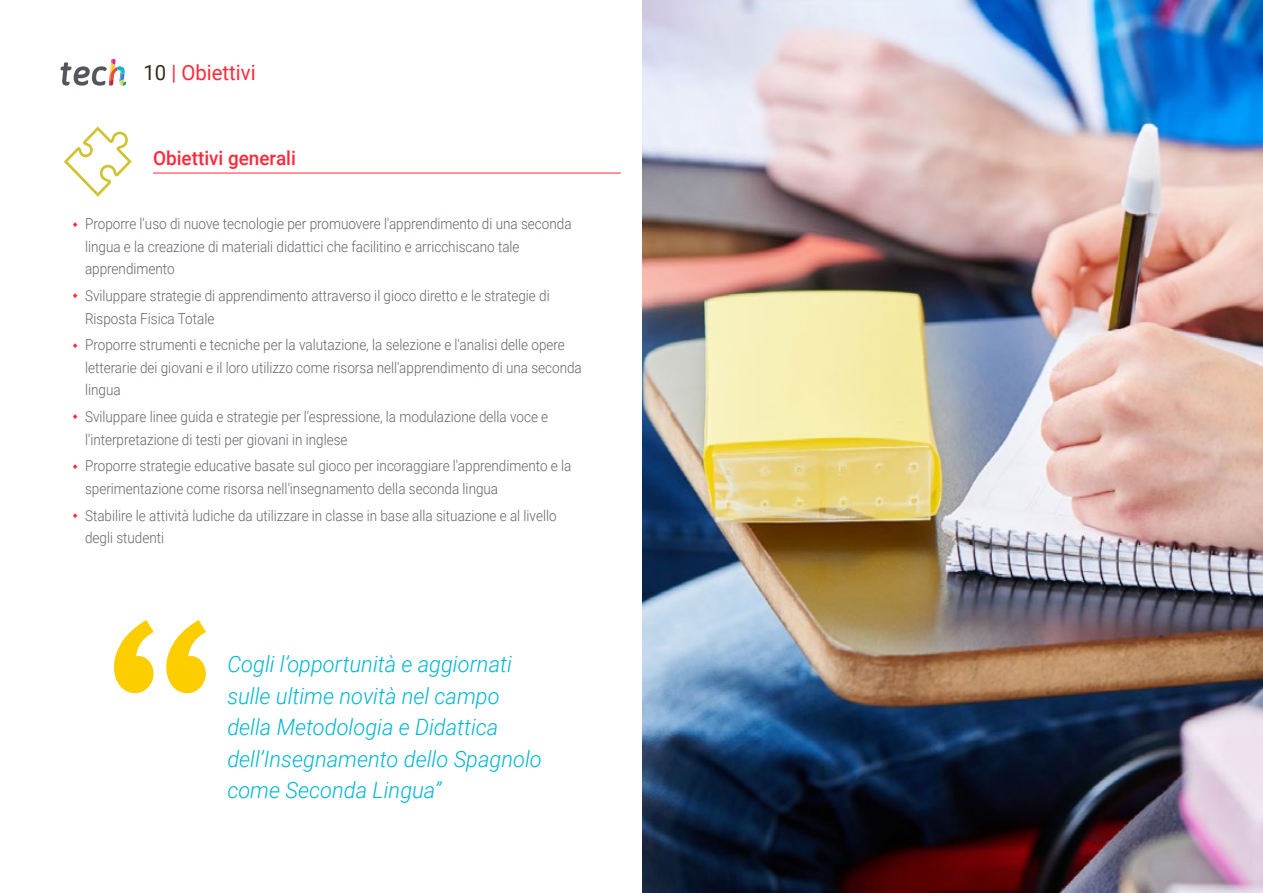
<style>
.page{position:relative;width:1263px;height:893px;background:#fff}
.page>*{position:absolute;margin:0;border:0;box-sizing:border-box;transform-origin:0 0}
.t1{font:italic 300 22.5px/31.5px "Roboto";color:#00b7d1}
.t2{font:21px "Roboto";color:#ff293a}
.t3{font:500 19.5px "Roboto";color:#ff293a}
.t4{font:300 15px/22.5px "Roboto";color:#61646a;scale:.9 1}
.s1{color:#312e20}
.s2{color:#fc2a3b}
</style>
<div class="page">
<hr style="left:153px;top:173px;width:468px;height:1px;background:#ff293a">
<svg style="left:64px;top:126px;width:68px;height:71px"></svg>
<svg style="left:61px;top:59px;width:65px;height:27px"></svg>
<img style="left:642px;top:0;width:621px;height:893px">
<svg style="left:114px;top:620px;width:92px;height:73px"></svg>
<h2 class="t2" style="left:144px;top:57px;width:114px"><span class="s1">10</span> <span class="s2">|</span> Obiettivi</h2>
<h3 class="t3" style="left:153px;top:144px;width:144px">Obiettivi generali</h3>
<p class="t4" style="left:85px;top:212px;width:542px">Proporre l'uso di nuove tecnologie per promuovere l'apprendimento di una seconda lingua e la creazione di materiali didattici che facilitino e arricchiscano tale apprendimento</p>
<p class="t4" style="left:85px;top:284px;width:518px">Sviluppare strategie di apprendimento attraverso il gioco diretto e le strategie di<br>Risposta Fisica Totale</p>
<p class="t4" style="left:85px;top:333px;width:553px">Proporre strumenti e tecniche per la valutazione, la selezione e l'analisi delle opere letterarie dei giovani e il loro utilizzo come risorsa nell'apprendimento di una seconda lingua</p>
<p class="t4" style="left:85px;top:405px;width:516px">Sviluppare linee guida e strategie per l'espressione, la modulazione della voce e l'interpretazione di testi per giovani in inglese</p>
<p class="t4" style="left:85px;top:454px;width:542px">Proporre strategie educative basate sul gioco per incoraggiare l'apprendimento e la sperimentazione come risorsa nell'insegnamento della seconda lingua</p>
<p class="t4" style="left:85px;top:503px;width:525px">Stabilire le attività ludiche da utilizzare in classe in base alla situazione e al livello degli studenti</p>
<h1 class="t1" style="left:227px;top:648px;width:316px">Cogli l’opportunità e aggiornati sulle ultime novità nel campo della Metodologia e Didattica dell’Insegnamento dello Spagnolo come Seconda Lingua”</h1>
</div>
